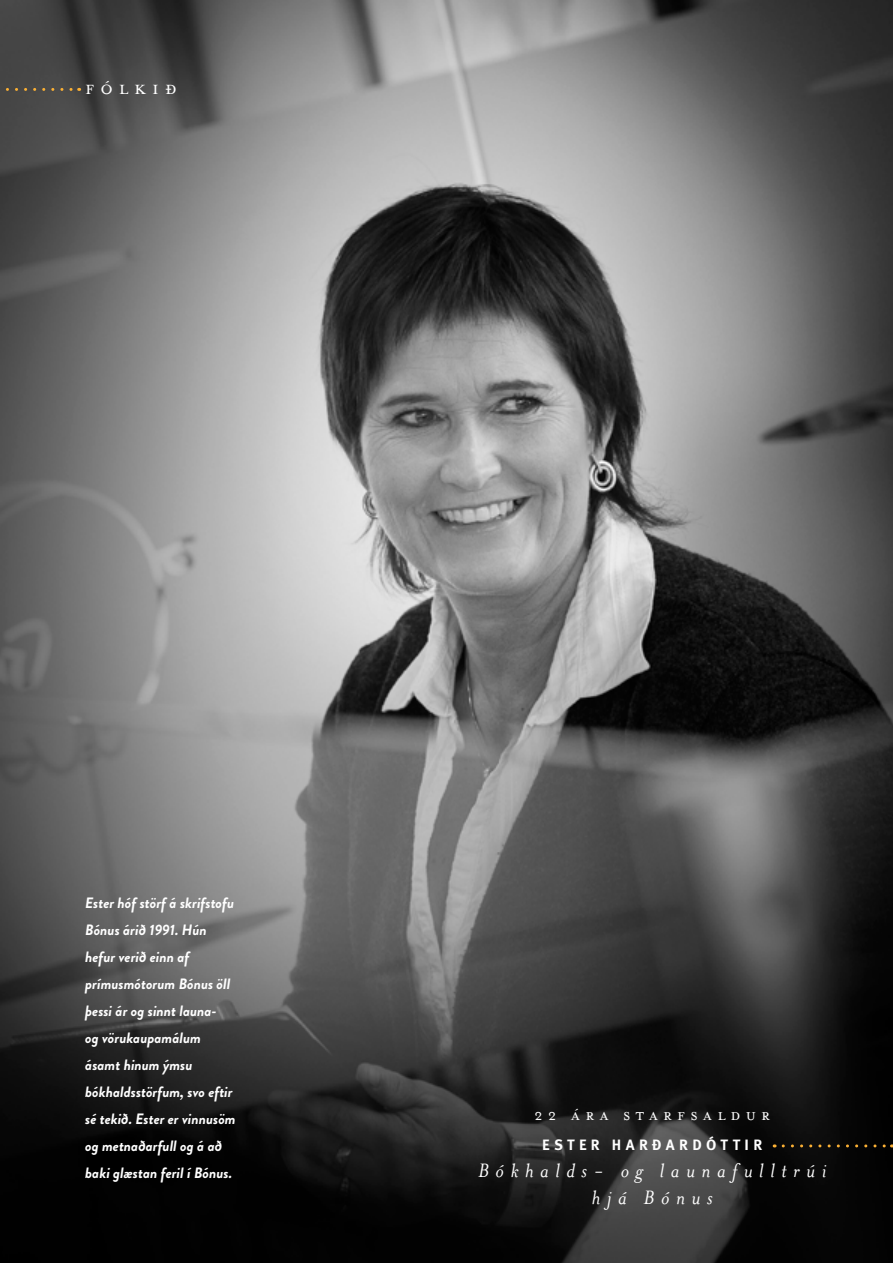
<style>
.page{position:relative;width:893px;height:1263px;background:#fff}
.page>*{position:absolute;margin:0;border:0;box-sizing:border-box;transform-origin:0 0}
.t1{font:italic 22.5px/27px "Mrs Eaves";letter-spacing:.29em;color:#fff;text-align:center}
.t2{font:21px "Mrs Eaves All Small Caps";letter-spacing:.29em;color:#fff}
.t3{font:18px "Mrs Eaves All Small Caps";letter-spacing:.29em;color:#fff}
.t4{font:italic 700 15px/27px "Brandon Grotesque";color:#fff}
.t5{font:700 15px "Meta OT";letter-spacing:.29em;color:#fff}
</style>
<div class="page">
<img style="left:0;top:0;width:893px;height:1263px">
<svg style="left:0;top:88px;width:80px;height:3px"></svg>
<svg style="left:783px;top:1144px;width:109px;height:3px"></svg>
<h2 class="t2" style="left:85px;top:80px;width:93px">Fólkið</h2>
<p class="t4" style="left:85px;top:890px;width:152px">Ester hóf störf á skrifstofu<br>Bónus árið 1991. Hún hefur verið einn af prímusmótorum Bónus öll þessi ár og sinnt launa-<br>og vörukaupamálum ásamt hinum ýmsu bókhaldsstörfum, svo eftir sé tekið. Ester er vinnusöm og metnaðarfull og á að baki glæstan feril í Bónus.</p>
<p class="t3" style="left:535px;top:1108px;width:237px">22 ÁRa STARFSALDUR</p>
<p class="t5" style="left:542px;top:1135px;width:221px">ESTER HARÐARDÓTTIR</p>
<h1 class="t1" style="left:478px;top:1157px;width:350px">Bókhalds- og launafulltrúi hjá Bónus</h1>
</div>
